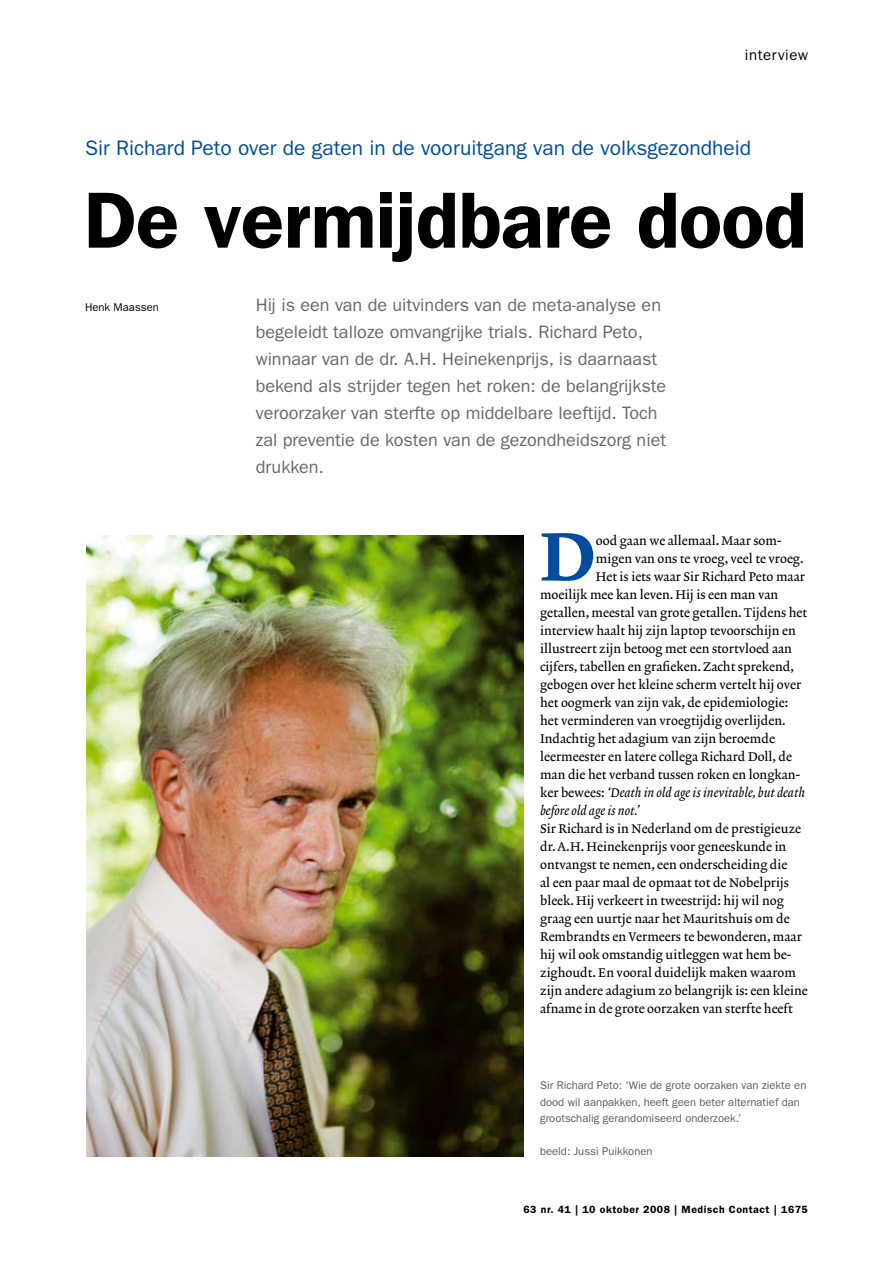
<style>
.page{position:relative;width:893px;height:1263px;background:#fff}
.page>*{position:absolute;margin:0;border:0;box-sizing:border-box;transform-origin:0 0}
.t1{font:600 79.95px "ITC Franklin Gothic Std";letter-spacing:-.01em;color:#000}
.t2{font:69.45px "Lexicon No 2 Roman D";color:#004d9f}
.t3{font:21px "ITC Franklin Gothic Std";color:#004d9f}
.t4{font:18px/27px "ITC Franklin Gothic Std";color:#68676c}
.t5{font:15px "ITC Franklin Gothic Std";letter-spacing:.04em;color:#000}
.t6{font:12.75px/18px "Lexicon No 2 Roman A";color:#000}
.t7{font:12.75px/18px "Lexicon No 2 Italic A";color:#000}
.t8{font:11.25px/16.5px "ITC Franklin Gothic Std";color:#5c5b60}
.t9{font:11.25px "ITC Franklin Gothic Std";color:#000}
.t10{font:600 10.5px "ITC Franklin Gothic Std";letter-spacing:.05em;color:#000}
.s1{font-family:"Lexicon No 2 Roman A"}
</style>
<div class="page">
<img style="left:86px;top:535px;width:438px;height:621px">
<p class="t5" style="left:745px;top:46px;width:64px">interview</p>
<h3 class="t3" style="left:85px;top:136px;width:668px">Sir Richard Peto over de gaten in de vooruitgang van de volksgezondheid</h3>
<h1 class="t1" style="left:84px;top:173px;width:724px">De vermijdbare dood</h1>
<p class="t9" style="left:85px;top:300px;width:75px">Henk Maassen</p>
<p class="t4" style="left:256px;top:291px;width:412px">Hij is een van de uitvinders van de meta-analyse en begeleidt talloze omvangrijke trials. Richard Peto, winnaar van de dr. A.H. Heinekenprijs, is daarnaast bekend als strijder tegen het roken: de belangrijkste veroorzaker van sterfte op middelbare leeftijd. Toch zal preventie de kosten van de gezondheidszorg niet drukken.</p>
<h2 class="t2" style="left:540px;top:516px;width:57px">D</h2>
<p class="t6" style="left:596px;top:532px;width:187px">ood gaan we allemaal. Maar som-</p>
<p class="t6" style="left:596px;top:550px;width:209px">migen van ons te vroeg, veel te vroeg.</p>
<p class="t6" style="left:596px;top:568px;width:211px">Het is iets waar Sir Richard Peto maar</p>
<p class="t6" style="left:540px;top:586px;width:240px">moeilijk mee kan leven. Hij is een man van</p>
<p class="t6" style="left:540px;top:604px;width:269px">getallen, meestal van grote getallen. Tijdens het</p>
<p class="t6" style="left:540px;top:622px;width:257px">interview haalt hij zijn laptop tevoorschijn en</p>
<p class="t6" style="left:540px;top:640px;width:253px">illustreert zijn betoog met een stortvloed aan</p>
<p class="t6" style="left:540px;top:658px;width:255px">cijfers, tabellen en grafieken. Zacht sprekend,</p>
<p class="t6" style="left:540px;top:676px;width:263px">gebogen over het kleine scherm vertelt hij over</p>
<p class="t6" style="left:540px;top:694px;width:250px">het oogmerk van zijn vak, de epidemiologie:</p>
<p class="t6" style="left:540px;top:712px;width:247px">het verminderen van vroegtijdig overlijden.</p>
<p class="t6" style="left:540px;top:730px;width:236px">Indachtig het adagium van zijn beroemde</p>
<p class="t6" style="left:540px;top:748px;width:253px">leermeester en latere collega Richard Doll, de</p>
<p class="t6" style="left:540px;top:766px;width:261px">man die het verband tussen roken en longkan-</p>
<p class="t7" style="left:540px;top:784px;width:266px"><span class="s1">ker bewees:</span> ‘Death in old age is inevitable, but death before old age is not.’</p>
<p class="t6" style="left:540px;top:820px;width:269px">Sir Richard is in Nederland om de prestigieuze dr. A.H. Heinekenprijs voor geneeskunde in ontvangst te nemen, een onderscheiding die<br>al een paar maal de opmaat tot de Nobelprijs bleek. Hij verkeert in tweestrijd: hij wil nog graag een uurtje naar het Mauritshuis om de Rembrandts en Vermeers te bewonderen, maar hij wil ook omstandig uitleggen wat hem be&shy;zighoudt. En vooral duidelijk maken waarom zijn andere adagium zo belangrijk is: een kleine afname in de grote oorzaken van sterfte heeft</p>
<p class="t8" style="left:540px;top:1077px;width:268px">Sir Richard Peto: ‘Wie de grote oorzaken van ziekte en dood wil aanpakken, heeft geen beter alternatief dan grootschalig gerandomiseerd onderzoek.’</p>
<p class="t8" style="left:540px;top:1143px;width:114px">beeld: Jussi Puikkonen</p>
<p class="t10" style="left:523px;top:1203px;width:286px">63 nr. 41 | 10 oktober 2008 | Medisch Contact | 1675</p>
</div>
